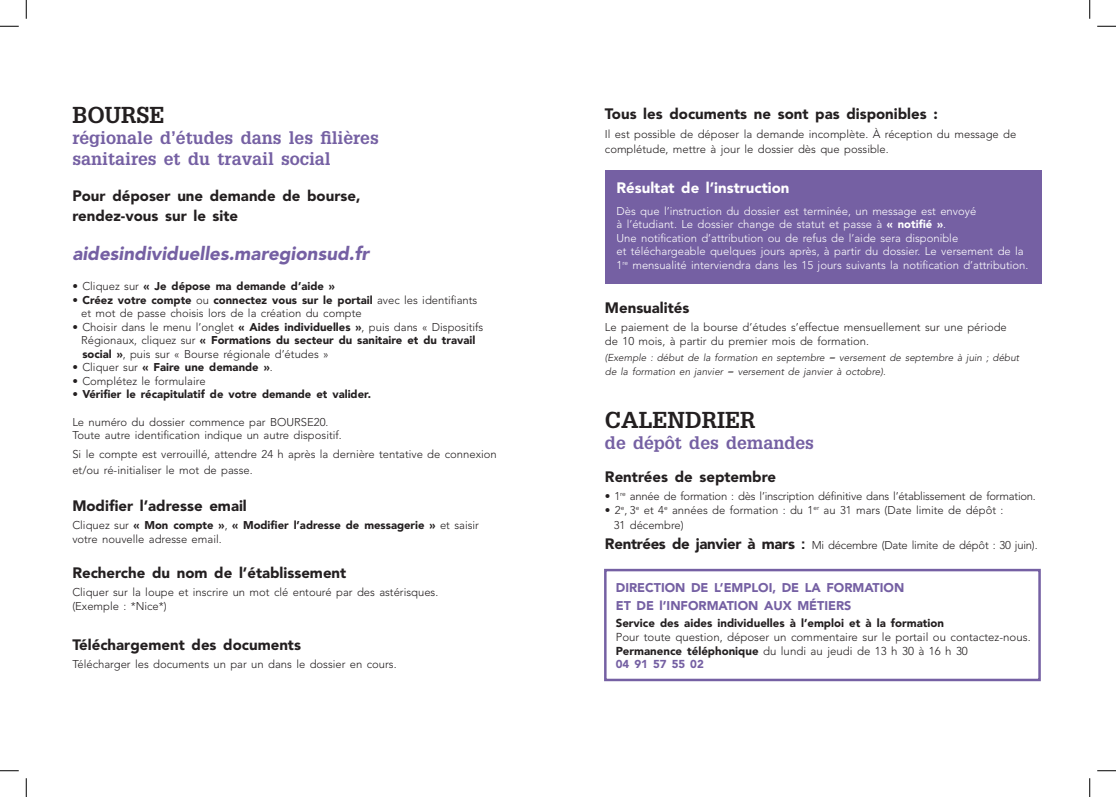
<style>
.page{position:relative;width:1116px;height:797px;background:#fff}
.page>*{position:absolute;margin:0;border:0;box-sizing:border-box;transform-origin:0 0}
.t1{font:700 22.5px "Glypha LT Std";color:#231f20}
.t2{font:italic 900 18.75px "Avenir LT Std";color:#7560a3}
.t3{font:700 17.5px/21px "Glypha LT Std";color:#7560a3}
.t4{font:900 15px/20px "Avenir LT Std";color:#231f20}
.t5{font:900 15px "Avenir LT Std";color:#fff}
.t6{font:900 12.62px/17.9px "Avenir LT Std";color:#7560a3}
.t7{font:300 11.5px/13.8px "Avenir LT Std";color:#231f20}
.t8{font:900 11.5px "Avenir LT Std";color:#231f20}
.t9{font:300 11.25px/13.5px "Avenir LT Std";color:#231f20}
.t10{font:300 11.25px/13.5px "Avenir LT Std";color:#fff}
.t11{font:300 11.25px "Avenir LT Std";letter-spacing:-.02em;color:#231f20}
.t12{font:900 11.25px "Avenir LT Std";color:#231f20}
.t13{font:italic 300 10px/13.5px "Avenir LT Std";color:#231f20}
.s1{font-weight:300}
.s2{font-weight:900}
.s3{font-weight:900;font-size:15px}
.s4{font-family:"Glypha LT Std";font-weight:700;font-size:15px}
.s5{font-weight:900;color:#7560a3}
</style>
<div class="page">
<div style="left:604px;top:569px;width:436px;height:112px;border:2px solid #7560a3"></div>
<div style="left:605px;top:171px;width:436px;height:113px;background:#7560a3"></div>
<svg style="left:0;top:25px;width:19px;height:2px"></svg>
<svg style="left:1097px;top:25px;width:18px;height:2px"></svg>
<svg style="left:0;top:770px;width:19px;height:1px"></svg>
<svg style="left:1097px;top:770px;width:18px;height:1px"></svg>
<svg style="left:25px;top:0;width:2px;height:19px"></svg>
<svg style="left:25px;top:778px;width:2px;height:19px"></svg>
<svg style="left:1089px;top:0;width:1px;height:19px"></svg>
<svg style="left:1089px;top:778px;width:1px;height:19px"></svg>
<p class="t1" style="left:72px;top:101px;width:94px">BOURSE</p>
<p class="t3" style="left:72px;top:127px;width:308px">régionale d’études dans les filières sanitaires et du travail social</p>
<p class="t4" style="left:72px;top:186px;width:289px">Pour déposer une demande de bourse, rendez-vous sur le site</p>
<p class="t2" style="left:72px;top:242px;width:298px">aidesindividuelles.maregionsud.fr</p>
<p class="t12" style="left:72px;top:280px;width:264px"><span class="s1">• Cliquez sur</span> « Je dépose ma demande d’aide »</p>
<p class="t9" style="left:81px;top:293px;width:398px;text-indent:-9px">• <span class="s2">Créez votre compte</span> ou <span class="s2">connectez vous sur le portail</span> avec les identifiants et mot de passe choisis lors de la création du compte</p>
<p class="t9" style="left:81px;top:320px;width:404px;text-indent:-9px">• Choisir dans le menu l’onglet <span class="s2">« Aides individuelles »</span>, puis dans « Dispositifs<br>Régionaux, cliquez sur <span class="s2">« Formations du secteur du sanitaire et du travail social »</span>, puis sur « Bourse régionale d’études »</p>
<p class="t12" style="left:72px;top:361px;width:202px"><span class="s1">• Cliquer sur</span> « Faire une demande »<span class="s1">.</span></p>
<p class="t9" style="left:72px;top:374px;width:135px">• Complétez le formulaire</p>
<p class="t12" style="left:72px;top:388px;width:300px"><span class="s1">•</span> Vérifier le récapitulatif de votre demande et valider.</p>
<p class="t9" style="left:72px;top:415px;width:271px">Le numéro du dossier commence par BOURSE20.<br>Toute autre identification indique un autre dispositif.</p>
<p class="t9" style="left:72px;top:445px;width:426px;line-height:16.5px">Si le compte est verrouillé, attendre 24 h après la dernière tentative de connexion et/ou ré-initialiser le mot de passe.</p>
<p class="t4" style="left:72px;top:495px;width:176px">Modifier l’adresse email</p>
<p class="t9" style="left:72px;top:518px;width:408px">Cliquez sur <span class="s2">« Mon compte »</span>, <span class="s2">« Modifier l’adresse de messagerie »</span> et saisir votre nouvelle adresse email.</p>
<p class="t4" style="left:72px;top:562px;width:275px">Recherche du nom de l’établissement</p>
<p class="t9" style="left:72px;top:585px;width:367px">Cliquer sur la loupe et inscrire un mot clé entouré par des astérisques. (Exemple : *Nice*)</p>
<p class="t4" style="left:72px;top:634px;width:230px">Téléchargement des documents</p>
<p class="t9" style="left:72px;top:657px;width:326px">Télécharger les documents un par un dans le dossier en cours.</p>
<p class="t4" style="left:605px;top:104px;width:334px">Tous les documents ne sont pas disponibles :</p>
<p class="t9" style="left:605px;top:127px;width:413px;line-height:15px">Il est possible de déposer la demande incomplète. À réception du message de complétude, mettre à jour le dossier dès que possible.</p>
<p class="t5" style="left:616px;top:178px;width:175px">Résultat de l’instruction</p>
<p class="t10" style="left:616px;top:204px;width:361px">Dès que l’instruction du dossier est terminée, un message est envoyé à l’étudiant. Le dossier change de statut et passe à <span class="s2">« notifié »</span>.</p>
<p class="t10" style="left:616px;top:231px;width:413px">Une notification d’attribution ou de refus de l’aide sera disponible<br>et téléchargeable quelques jours après, à partir du dossier. Le versement de la<br>1<sup>re</sup> mensualité interviendra dans les 15 jours suivants la notification d’attribution.</p>
<p class="t4" style="left:605px;top:297px;width:86px">Mensualités</p>
<p class="t9" style="left:605px;top:320px;width:403px">Le paiement de la bourse d’études s’effectue mensuellement sur une période de 10 mois, à partir du premier mois de formation.</p>
<p class="t13" style="left:605px;top:351px;width:416px">(Exemple : début de la formation en septembre = versement de septembre à juin ; début de la formation en janvier = versement de janvier à octobre).</p>
<p class="t1" style="left:605px;top:406px;width:152px">CALENDRIER</p>
<p class="t3" style="left:605px;top:432px;width:210px">de dépôt des demandes</p>
<p class="t4" style="left:605px;top:466px;width:173px">Rentrées de septembre</p>
<p class="t11" style="left:605px;top:489px;width:432px">• 1<sup>re</sup> année de formation : dès l’inscription définitive dans l’établissement de formation.</p>
<p class="t9" style="left:613px;top:502px;width:391px;line-height:15px;text-indent:-9px">• 2<sup>e</sup>, 3<sup>e</sup> et 4<sup>e</sup> années de formation : du 1<sup>er</sup> au 31 mars (Date limite de dépôt :<br>31 décembre)</p>
<p class="t11" style="left:605px;top:538px;width:434px"><span class="s3">Rentrées de janvier à mars</span> <span class="s4">:</span> Mi décembre (Date limite de dépôt : 30 juin).</p>
<p class="t6" style="left:616px;top:579px;width:290px">DIRECTION DE L’EMPLOI, DE LA FORMATION<br>ET DE l’INFORMATION AUX MÉTIERS</p>
<p class="t8" style="left:616px;top:616px;width:330px">Service des aides individuelles à l’emploi et à la formation</p>
<p class="t7" style="left:616px;top:630px;width:416px">Pour toute question, déposer un commentaire sur le portail ou contactez-nous.</p>
<p class="t7" style="left:616px;top:644px;width:353px"><span class="s2">Permanence téléphonique</span> du lundi au jeudi de 13 h 30 à 16 h 30<br><span class="s5">04 91 57 55 02</span></p>
</div>
